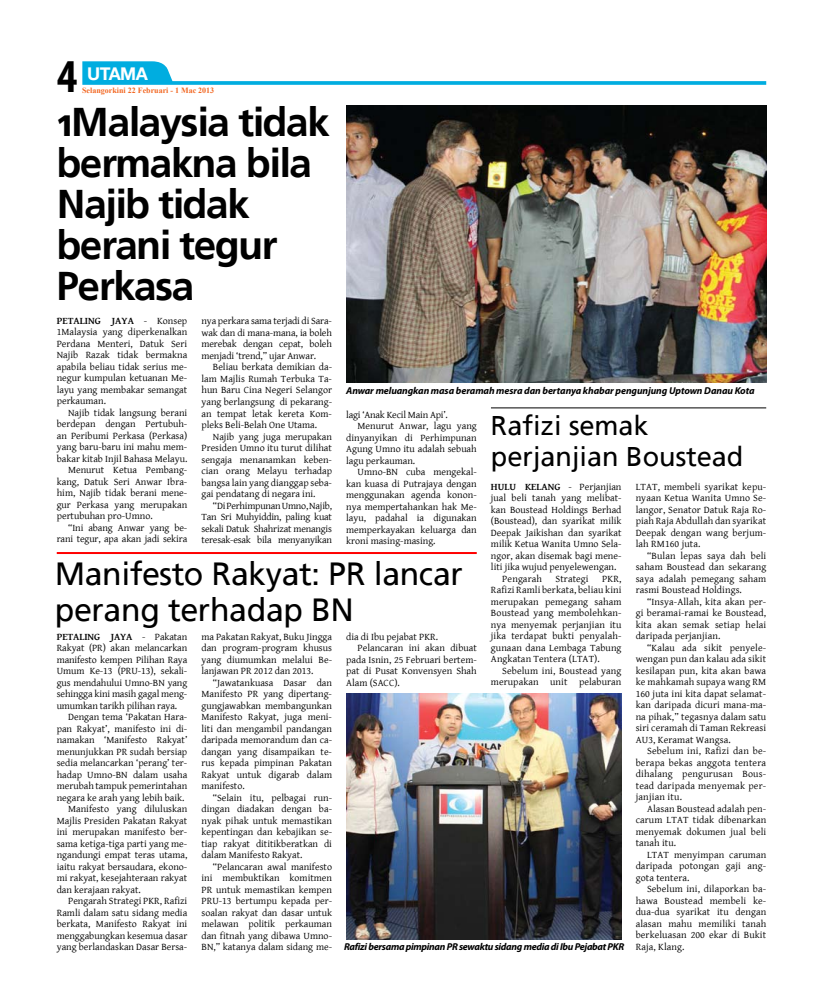
<style>
.page{position:relative;width:823px;height:1007px;background:#fff}
.page>*{position:absolute;margin:0;border:0;box-sizing:border-box;transform-origin:0 0}
.t1{font:700 condensed 47.3px "Myriad Pro";color:#000}
.t2{font:700 40px/41px "Frutiger Linotype";letter-spacing:-.03em;color:#000}
.t3{font:32px/36px "Frutiger Linotype";letter-spacing:-.01em;color:#000}
.t4{font:27px/31px "Frutiger Linotype";color:#000}
.t5{font:700 17.7px "Helvetica Neue";letter-spacing:-.03em;color:#fff}
.t6{font:10px/11.5px "Gentium Basic";color:#000;text-align:justify}
.t7{font:italic 700 10px "Myriad Pro";letter-spacing:-.02em;color:#000}
.t8{font:10px "Gentium Basic";letter-spacing:-.02em;color:#000}
.t9{font:700 8px "Times New Roman";color:#f26722}
.s1{font-weight:700}
</style>
<div class="page">
<svg style="left:82px;top:61px;width:683px;height:24px"></svg>
<img style="left:346px;top:105px;width:419px;height:278px">
<img style="left:346px;top:693px;width:275px;height:246px">
<hr style="left:57px;top:552px;width:419px;height:2px;background:#f00">
<hr style="left:490px;top:407px;width:275px;height:1px;background:#000">
<h1 class="t1" style="left:57px;top:47px;width:22px">4</h1>
<h3 class="t5" style="left:87px;top:63px;width:62px">UTAMA</h3>
<p class="t9" style="left:82px;top:85px;width:134px">Selangorkini 22 Februari - 1 Mac 2013</p>
<h2 class="t2" style="left:57px;top:101px;width:274px">1Malaysia tidak bermakna bila<br>Najib tidak berani tegur<br>Perkasa</h2>
<p class="t6" style="left:201px;top:315px;width:132px">nya perkara sama terjadi di Sara&shy;wak dan di mana-mana, ia boleh merebak dengan cepat, boleh menjadi ‘trend,” ujar Anwar.</p>
<p class="t6" style="left:201px;top:361px;width:132px;text-indent:11px">Beliau berkata demikian da&shy;lam Majlis Rumah Terbuka Ta&shy;hun Baru Cina Negeri Selangor yang berlangsung di pekarang&shy;an tempat letak kereta Kom&shy;pleks Beli-Belah One Utama.</p>
<p class="t6" style="left:201px;top:430px;width:132px;text-indent:11px">Najib yang juga merupakan Presiden Umno itu turut dilihat sengaja menanamkan keben&shy;cian orang Melayu terhadap bangsa lain yang dianggap seba&shy;gai pendatang di negara ini.</p>
<p class="t6" style="left:201px;top:499px;width:132px;text-indent:11px">“Di Perhimpunan Umno, Najib, Tan Sri Muhyiddin, paling kuat sekali Datuk Shahrizat menangis teresak-esak bila menyanyikan</p>
<p class="t6" style="left:57px;top:314px;width:132px"><span class="s1">PETALING JAYA</span> - Konsep 1Malaysia yang diperkenalkan Perdana Menteri, Datuk Seri Najib Razak tidak bermakna apabila beliau tidak serius me&shy;negur kumpulan ketuanan Me&shy;layu yang membakar semangat perkauman.</p>
<p class="t6" style="left:68px;top:406px;width:121px">Najib tidak langsung berani</p>
<p class="t6" style="left:57px;top:418px;width:132px">berdepan dengan Pertubuh-</p>
<p class="t6" style="left:57px;top:429px;width:132px">an Peribumi Perkasa (Perkasa)</p>
<p class="t6" style="left:57px;top:441px;width:132px">yang baru-baru ini mahu mem-</p>
<p class="t6" style="left:57px;top:452px;width:132px">bakar kitab Injil Bahasa Melayu.</p>
<p class="t6" style="left:68px;top:464px;width:121px">Menurut Ketua Pembang-</p>
<p class="t6" style="left:57px;top:475px;width:132px">kang, Datuk Seri Anwar Ibra-</p>
<p class="t6" style="left:57px;top:487px;width:132px">him, Najib tidak berani mene-</p>
<p class="t6" style="left:57px;top:498px;width:132px">gur Perkasa yang merupakan</p>
<p class="t6" style="left:57px;top:510px;width:97px">pertubuhan pro-Umno.</p>
<p class="t6" style="left:68px;top:521px;width:121px">“Ini abang Anwar yang be-</p>
<p class="t6" style="left:57px;top:533px;width:132px">rani tegur, apa akan jadi sekira</p>
<p class="t7" style="left:346px;top:384px;width:410px">Anwar meluangkan masa beramah mesra dan bertanya khabar pengunjung Uptown Danau Kota</p>
<p class="t8" style="left:346px;top:407px;width:103px">lagi ‘Anak Kecil Main Api’.</p>
<p class="t6" style="left:357px;top:420px;width:121px">Menurut Anwar, lagu yang</p>
<p class="t6" style="left:346px;top:431px;width:132px">dinyanyikan di Perhimpunan</p>
<p class="t6" style="left:346px;top:443px;width:132px">Agung Umno itu adalah sebuah</p>
<p class="t6" style="left:346px;top:454px;width:70px">lagu perkauman.</p>
<p class="t6" style="left:357px;top:466px;width:121px">Umno-BN cuba mengekal-</p>
<p class="t6" style="left:346px;top:477px;width:132px">kan kuasa di Putrajaya dengan</p>
<p class="t6" style="left:346px;top:489px;width:132px">menggunakan agenda konon-</p>
<p class="t6" style="left:346px;top:500px;width:132px">nya mempertahankan hak Me-</p>
<p class="t6" style="left:346px;top:512px;width:132px">layu, padahal ia digunakan</p>
<p class="t6" style="left:346px;top:523px;width:132px">memperkayakan keluarga dan</p>
<p class="t6" style="left:346px;top:535px;width:91px">kroni masing-masing.</p>
<h3 class="t4" style="left:490px;top:409px;width:254px">Rafizi semak perjanjian Boustead</h3>
<p class="t6" style="left:635px;top:480px;width:132px">LTAT, membeli syarikat kepu&shy;nyaan Ketua Wanita Umno Se&shy;langor, Senator Datuk Raja Ro&shy;piah Raja Abdullah dan syarikat Deepak dengan wang berjum&shy;lah RM160 juta.</p>
<p class="t6" style="left:635px;top:549px;width:132px;text-indent:11px">“Bulan lepas saya dah beli saham Boustead dan sekarang saya adalah pemegang saham rasmi Boustead Holdings.</p>
<p class="t6" style="left:635px;top:595px;width:132px;text-indent:11px">“Insya-Allah, kita akan per&shy;gi beramai-ramai ke Boustead, kita akan semak setiap helai daripada perjanjian.</p>
<p class="t6" style="left:635px;top:641px;width:132px;text-indent:11px">“Kalau ada sikit penyele&shy;wengan pun dan kalau ada sikit kesilapan pun, kita akan bawa ke mahkamah supaya wang RM 160 juta ini kita dapat selamat&shy;kan daripada dicuri mana-ma&shy;na pihak,” tegasnya dalam satu siri ceramah di Taman Rekreasi AU3, Keramat Wangsa.</p>
<p class="t6" style="left:635px;top:745px;width:132px;text-indent:11px">Sebelum ini, Rafizi dan be&shy;berapa bekas anggota tentera dihalang pengurusan Bous&shy;tead daripada menyemak per&shy;janjian itu.</p>
<p class="t6" style="left:635px;top:802px;width:132px;text-indent:11px">Alasan Boustead adalah pen&shy;carum LTAT tidak dibenarkan menyemak dokumen jual beli tanah itu.</p>
<p class="t6" style="left:635px;top:848px;width:132px;text-indent:11px">LTAT menyimpan caruman daripada potongan gaji ang&shy;gota tentera.</p>
<p class="t6" style="left:635px;top:883px;width:132px;text-indent:11px">Sebelum ini, dilaporkan ba&shy;hawa Boustead membeli ke&shy;dua-dua syarikat itu dengan alasan mahu memiliki tanah berkeluasan 200 ekar di Bukit Raja, Klang.</p>
<p class="t6" style="left:490px;top:480px;width:132px"><span class="s1">HULU KELANG</span> - Perjanjian</p>
<p class="t6" style="left:490px;top:492px;width:132px">jual beli tanah yang melibat-</p>
<p class="t6" style="left:490px;top:503px;width:132px">kan Boustead Holdings Berhad</p>
<p class="t6" style="left:490px;top:515px;width:132px">(Boustead), dan syarikat milik</p>
<p class="t6" style="left:490px;top:526px;width:132px">Deepak Jaikishan dan syarikat</p>
<p class="t6" style="left:490px;top:538px;width:132px">milik Ketua Wanita Umno Sela-</p>
<p class="t6" style="left:490px;top:549px;width:132px">ngor, akan disemak bagi mene-</p>
<p class="t6" style="left:490px;top:561px;width:127px">liti jika wujud penyelewengan.</p>
<p class="t6" style="left:502px;top:572px;width:41px">Pengarah</p>
<p class="t6" style="left:555px;top:572px;width:35px">Strategi</p>
<h3 class="t3" style="left:55px;top:555px;width:409px">Manifesto Rakyat: PR lancar perang terhadap BN</h3>
<p class="t6" style="left:490px;top:572px;width:132px;text-indent:111px">PKR, Rafizi Ramli berkata, beliau kini merupakan pemegang saham Boustead yang membolehkan&shy;nya menyemak perjanjian itu jika terdapat bukti penyalah&shy;gunaan dana Lembaga Tabung Angkatan Tentera (LTAT).</p>
<p class="t6" style="left:490px;top:664px;width:132px;text-align:right">Sebelum ini, Boustead yang merupakan unit pelaburan</p>
<p class="t6" style="left:346px;top:630px;width:93px">dia di Ibu pejabat PKR.</p>
<p class="t6" style="left:357px;top:641px;width:121px">Pelancaran ini akan dibuat</p>
<p class="t6" style="left:346px;top:653px;width:132px">pada Isnin, 25 Februari bertem-</p>
<p class="t6" style="left:346px;top:664px;width:132px">pat di Pusat Konvensyen Shah</p>
<p class="t6" style="left:346px;top:676px;width:55px">Alam (SACC).</p>
<p class="t6" style="left:57px;top:630px;width:132px"><span class="s1">PETALING JAYA</span> - Pakatan Rakyat (PR) akan melancarkan manifesto kempen Pilihan Raya Umum Ke-13 (PRU-13), sekali&shy;gus mendahului Umno-BN yang sehingga kini masih gagal meng&shy;umumkan tarikh pilihan raya.</p>
<p class="t6" style="left:68px;top:710px;width:121px">Dengan tema ‘Pakatan Hara-</p>
<p class="t6" style="left:57px;top:722px;width:132px">pan Rakyat’, manifesto ini di-</p>
<p class="t6" style="left:57px;top:733px;width:132px">namakan ‘Manifesto Rakyat’</p>
<p class="t6" style="left:57px;top:745px;width:132px">menunjukkan PR sudah bersiap</p>
<p class="t6" style="left:57px;top:756px;width:132px">sedia melancarkan ‘perang’ ter-</p>
<p class="t6" style="left:57px;top:768px;width:132px">hadap Umno-BN dalam usaha</p>
<p class="t6" style="left:57px;top:779px;width:132px">merubah tampuk pemerintahan</p>
<p class="t6" style="left:57px;top:791px;width:129px">negara ke arah yang lebih baik.</p>
<p class="t6" style="left:68px;top:802px;width:121px">Manifesto yang diluluskan</p>
<p class="t6" style="left:57px;top:814px;width:132px">Majlis Presiden Pakatan Rakyat</p>
<p class="t6" style="left:57px;top:825px;width:132px">ini merupakan manifesto ber-</p>
<p class="t6" style="left:57px;top:837px;width:132px">sama ketiga-tiga parti yang me-</p>
<p class="t6" style="left:57px;top:848px;width:132px">ngandungi empat teras utama,</p>
<p class="t6" style="left:57px;top:860px;width:132px">iaitu rakyat bersaudara, ekono-</p>
<p class="t6" style="left:57px;top:871px;width:132px">mi rakyat, kesejahteraan rakyat</p>
<p class="t6" style="left:57px;top:883px;width:85px">dan kerajaan rakyat.</p>
<p class="t6" style="left:68px;top:894px;width:121px">Pengarah Strategi PKR, Rafizi</p>
<p class="t6" style="left:57px;top:906px;width:132px">Ramli dalam satu sidang media</p>
<p class="t6" style="left:57px;top:917px;width:132px">berkata, Manifesto Rakyat ini</p>
<p class="t6" style="left:57px;top:929px;width:132px">menggabungkan kesemua dasar</p>
<p class="t6" style="left:57px;top:940px;width:132px">yang berlandaskan Dasar Bersa-</p>
<p class="t6" style="left:201px;top:630px;width:132px">ma Pakatan Rakyat, Buku Jingga dan program-program khusus yang diumumkan melalui Be&shy;lanjawan PR 2012 dan 2013.</p>
<p class="t6" style="left:201px;top:676px;width:132px;text-indent:11px">“Jawatankuasa Dasar dan Manifesto PR yang dipertang&shy;gungjawabkan membangunkan Manifesto Rakyat, juga meni&shy;liti dan mengambil pandangan daripada memorandum dan ca&shy;dangan yang disampaikan te&shy;rus kepada pimpinan Pakatan Rakyat untuk digarab dalam manifesto.</p>
<p class="t6" style="left:201px;top:791px;width:132px;text-indent:11px">“Selain itu, pelbagai run&shy;dingan diadakan dengan ba&shy;nyak pihak untuk memastikan kepentingan dan kebajikan se&shy;tiap rakyat dititikberatkan di dalam Manifesto Rakyat.</p>
<p class="t6" style="left:201px;top:860px;width:132px;text-indent:11px">“Pelancaran awal manifesto ini membuktikan komitmen PR untuk memastikan kempen PRU-13 bertumpu kepada per&shy;soalan rakyat dan dasar untuk melawan politik perkauman dan fitnah yang dibawa Umno-BN,” katanya dalam sidang me-</p>
<p class="t7" style="left:344px;top:939px;width:281px">Rafizi bersama pimpinan PR sewaktu sidang media di Ibu Pejabat PKR</p>
</div>
